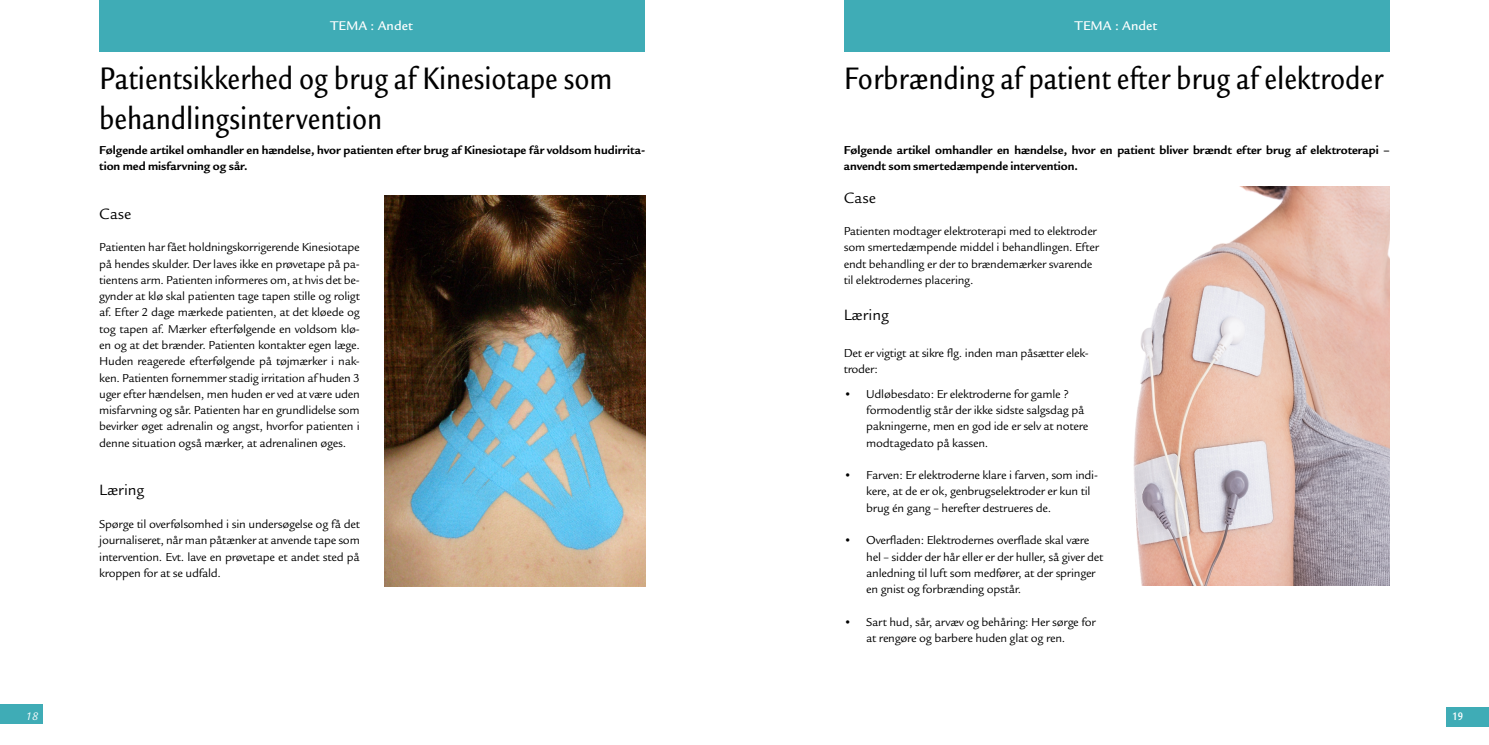
<style>
.page{position:relative;width:1489px;height:745px;background:#fff}
.page>*{position:absolute;margin:0;border:0;box-sizing:border-box;transform-origin:0 0}
.t1{font:500 condensed 33.75px/40.5px "Legacy Sans ITC Std";color:#000}
.t2{font:16.25px "Legacy Sans ITC Std";color:#000}
.t3{font:500 13.75px "Legacy Sans Std";letter-spacing:.005em;color:#fff}
.t4{font:12.5px/16.2px "Legacy Sans ITC Std";letter-spacing:-.02em;color:#000}
.t5{font:700 12.5px/16.2px "Legacy Sans ITC Std";color:#000}
.t6{font:italic 11.88px "Legacy Sans ITC Std";color:#fff}
.t7{font:700 condensed 11.88px "Legacy Sans ITC Std";color:#fff}
</style>
<div class="page">
<div style="left:1445px;top:707px;width:43px;height:19px;background:#3facb6"></div>
<div style="left:0;top:704px;width:43px;height:19px;background:#3facb6"></div>
<div style="left:99px;top:0;width:546px;height:52px;background:#3facb6"></div>
<div style="left:843px;top:0;width:546px;height:52px;background:#3facb6"></div>
<img style="left:384px;top:196px;width:261px;height:390px">
<img style="left:1133px;top:186px;width:256px;height:399px">
<p class="t3" style="left:330px;top:18px;width:84px">TEMA : Andet</p>
<p class="t3" style="left:1074px;top:18px;width:84px">TEMA : Andet</p>
<h1 class="t1" style="left:843px;top:58px;width:541px">Forbrænding af patient efter brug af elektroder</h1>
<h1 class="t1" style="left:99px;top:58px;width:514px">Patientsikkerhed og brug af Kinesiotape som behandlingsintervention</h1>
<p class="t5" style="left:99px;top:142px;width:547px">Følgende artikel omhandler en hændelse, hvor patienten efter brug af Kinesiotape får voldsom hudirrita&shy;tion med misfarvning og sår.</p>
<h2 class="t2" style="left:99px;top:204px;width:34px">Case</h2>
<p class="t4" style="left:99px;top:239px;width:262px;text-align:justify">Patienten har fået holdningskorrigerende Kinesiotape på hendes skulder. Der laves ikke en prøvetape på pa&shy;tientens arm. Patienten informeres om, at hvis det be&shy;gynder at klø skal patienten tage tapen stille og roligt af. Efter 2 dage mærkede patienten, at det kløede og tog tapen af. Mærker efterfølgende en voldsom klø&shy;en og at det brænder. Patienten kontakter egen læge.<br>Huden reagerede efterfølgende på tøjmærker i nak&shy;ken. Patienten fornemmer stadig irritation af huden 3 uger efter hændelsen, men huden er ved at være uden misfarvning og sår. Patienten har en grundlidelse som bevirker øget adrenalin og angst, hvorfor patienten i denne situation også mærker, at adrenalinen øges.</p>
<h2 class="t2" style="left:99px;top:481px;width:47px">Læring</h2>
<p class="t4" style="left:99px;top:515px;width:262px;text-align:justify">Spørge til overfølsomhed i sin undersøgelse og få det journaliseret, når man påtænker at anvende tape som intervention. Evt. lave en prøvetape et andet sted på kroppen for at se udfald.</p>
<p class="t5" style="left:843px;top:142px;width:547px">Følgende artikel omhandler en hændelse, hvor en patient bliver brændt efter brug af elektroterapi – anvendt som smertedæmpende intervention.</p>
<h2 class="t2" style="left:843px;top:188px;width:34px">Case</h2>
<p class="t4" style="left:843px;top:223px;width:257px">Patienten modtager elektroterapi med to elektroder som smertedæmpende middel i behandlingen. Efter endt behandling er der to brændemærker svarende til elektrodernes placering.</p>
<h2 class="t2" style="left:843px;top:306px;width:47px">Læring</h2>
<p class="t4" style="left:843px;top:344px;width:246px">Det er vigtigt at sikre flg. inden man påsætter elek&shy;troder:</p>
<p class="t4" style="left:866px;top:385px;width:224px;text-indent:-22px">• Udløbesdato: Er elektroderne for gamle ? formodentlig står der ikke sidste salgsdag på pakningerne, men en god ide er selv at notere modtagedato på kassen.</p>
<p class="t4" style="left:866px;top:467px;width:233px;text-indent:-22px">• Farven: Er elektroderne klare i farven, som indi&shy;kere, at de er ok, genbrugselektroder er kun til brug én gang – herefter destrueres de.</p>
<p class="t4" style="left:866px;top:532px;width:239px;text-indent:-22px">• Overfladen: Elektrodernes overflade skal være hel – sidder der hår eller er der huller, så giver det anledning til luft som medfører, at der springer en gnist og forbrænding opstår.</p>
<p class="t4" style="left:866px;top:613px;width:231px;text-indent:-22px">• Sart hud, sår, arvæv og behåring: Her sørge for at rengøre og barbere huden glat og ren.</p>
<p class="t6" style="left:26px;top:709px;width:14px">18</p>
<p class="t7" style="left:1452px;top:709px;width:12px">19</p>
</div>
